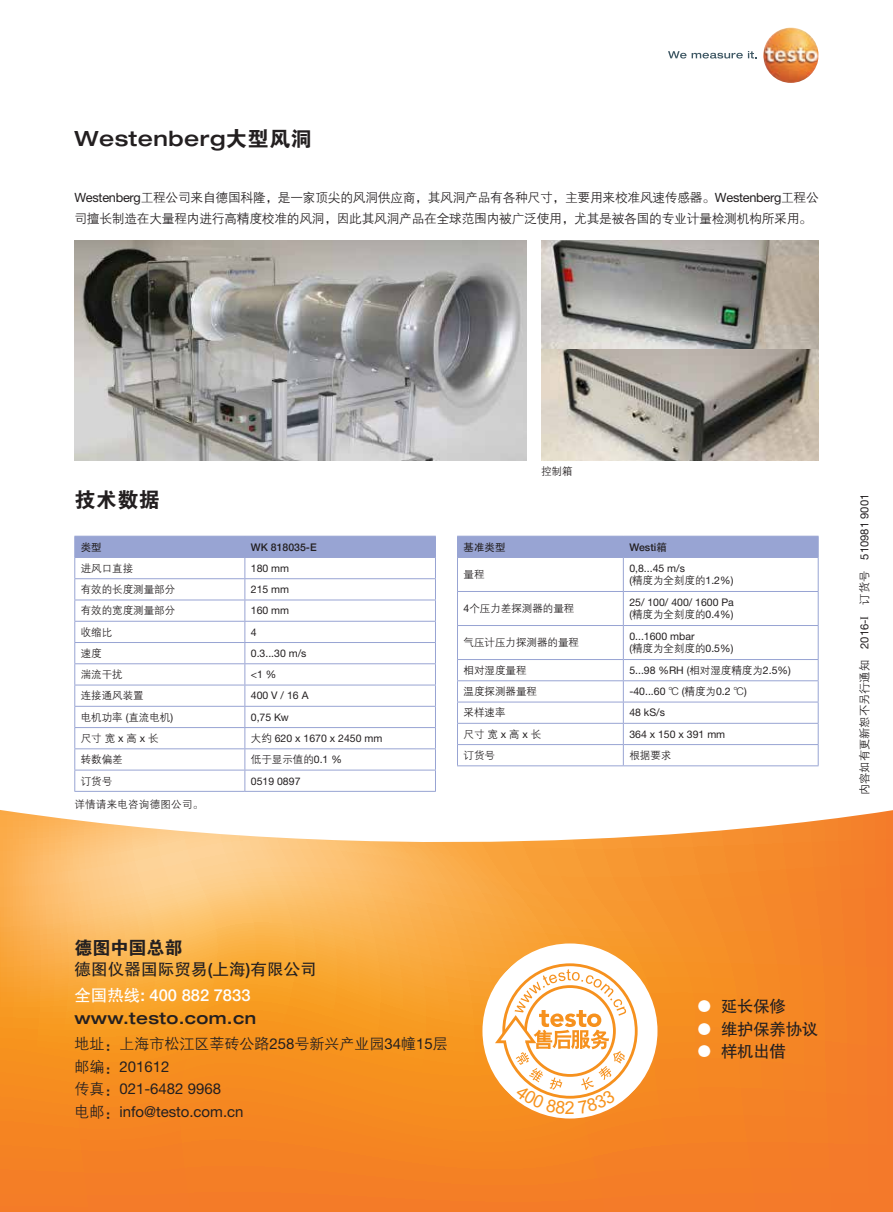
<style>
.page{position:relative;width:893px;height:1212px;background:#fff}
.page>*{position:absolute;margin:0;border:0;box-sizing:border-box;transform-origin:0 0}
.t1{font:500 expanded 21px "Helvetica Neue";letter-spacing:.025em;color:#231f20}
.t2{font:21px "FZDHTJW GB1 0";color:#231f20}
.t3{font:18px "FZDHTJW GB1 0";color:#231f20}
.t4{font:17.85px "Arial";color:#f7931d}
.t5{font:16.5px "FZHTJW GB1 0";letter-spacing:-.005em;color:#231f20}
.t6{font:500 expanded 16.5px "Helvetica Neue LT Com";letter-spacing:.02em;color:#231f20}
.t7{font:500 16.5px "Helvetica Neue LT Std";color:#fff}
.t8{font:15px/22.5px "Helvetica Neue LTW1 G";color:#231f20}
.t9{font:15px "FZZDXJW GB1 0";color:#231f20}
.t10{font:12.75px/21px "FZZDXJW GB1 0";letter-spacing:-.02em;color:#231f20}
.t11{font:11.25px "FZZDXJW GB1 0";color:#231f20}
.t12{font:10.5px "FZZDXJW GB1 0";color:#231f20}
.t13{font:10.5px "Helvetica Neue LTW1 G";color:#231f20}
.t14{font:500 10.5px "Helvetica Neue LT";color:#231f20}
.t15{font:10.5px "FZZDXJW GB1 0";letter-spacing:.025em;color:#231f20}
.t16{font:10.5px "FZHTJW GB1 0";color:#231f20}
.s1{font-family:"FZDHTJW GB1 0";font-weight:400;font-stretch:normal}
.s2{font-family:"Helvetica Neue LTW1 G"}
.s3{font-family:"FZZDXJW GB1 0"}
.s4{font-family:"FZHTJW GB1 0";font-weight:400}
.s5{font-family:"Times New Roman"}
.s6{font-family:"Helvetica Neue LT Std";font-weight:500}
.s7{color:#fff}
</style>
<div class="page">
<img style="left:763px;top:28px;width:56px;height:55px;border-radius:27px">
<svg style="left:668px;top:51px;width:18px;height:8px"></svg>
<svg style="left:692px;top:51px;width:65px;height:8px"></svg>
<svg style="left:74px;top:536px;width:362px;height:255px"></svg>
<hr style="left:74px;top:791px;width:171px;height:1px;background:#98a4d3">
<hr style="left:245px;top:791px;width:191px;height:1px;background:#98a4d3">
<div style="left:457px;top:536px;width:362px;height:21px;background:#98a4d3"></div>
<hr style="left:457px;top:557px;width:166px;height:1px;background:#98a4d3">
<hr style="left:457px;top:558px;width:1px;height:33px;background:#98a4d3">
<hr style="left:623px;top:557px;width:196px;height:1px;background:#98a4d3">
<hr style="left:623px;top:558px;width:1px;height:33px;background:#98a4d3">
<hr style="left:818px;top:558px;width:1px;height:33px;background:#98a4d3">
<hr style="left:457px;top:591px;width:166px;height:1px;background:#98a4d3">
<hr style="left:457px;top:592px;width:1px;height:33px;background:#98a4d3">
<hr style="left:623px;top:591px;width:196px;height:1px;background:#98a4d3">
<hr style="left:623px;top:592px;width:1px;height:33px;background:#98a4d3">
<hr style="left:818px;top:592px;width:1px;height:33px;background:#98a4d3">
<hr style="left:457px;top:625px;width:166px;height:1px;background:#98a4d3">
<hr style="left:457px;top:626px;width:1px;height:33px;background:#98a4d3">
<hr style="left:623px;top:625px;width:196px;height:1px;background:#98a4d3">
<hr style="left:623px;top:626px;width:1px;height:33px;background:#98a4d3">
<hr style="left:818px;top:626px;width:1px;height:33px;background:#98a4d3">
<hr style="left:457px;top:659px;width:166px;height:1px;background:#98a4d3">
<hr style="left:623px;top:659px;width:196px;height:1px;background:#98a4d3">
<hr style="left:457px;top:680px;width:166px;height:1px;background:#98a4d3">
<hr style="left:623px;top:680px;width:196px;height:1px;background:#98a4d3">
<hr style="left:457px;top:702px;width:166px;height:1px;background:#98a4d3">
<hr style="left:623px;top:702px;width:196px;height:1px;background:#98a4d3">
<hr style="left:457px;top:723px;width:166px;height:1px;background:#98a4d3">
<hr style="left:623px;top:723px;width:196px;height:1px;background:#98a4d3">
<hr style="left:457px;top:744px;width:166px;height:1px;background:#98a4d3">
<svg style="left:457px;top:660px;width:1px;height:105px"></svg>
<hr style="left:623px;top:744px;width:196px;height:1px;background:#98a4d3">
<svg style="left:623px;top:660px;width:1px;height:105px"></svg>
<svg style="left:818px;top:660px;width:1px;height:105px"></svg>
<hr style="left:457px;top:765px;width:166px;height:1px;background:#98a4d3">
<hr style="left:623px;top:765px;width:196px;height:1px;background:#98a4d3">
<svg style="left:0;top:810px;width:893px;height:402px;background:#f79b3f"></svg>
<div style="left:482px;top:943px;width:175px;height:175px;background:#fff;border-radius:50%"></div>
<img style="left:541px;top:240px;width:278px;height:109px">
<img style="left:541px;top:349px;width:278px;height:111px">
<img style="left:74px;top:240px;width:452px;height:220px">
<svg style="left:495px;top:963px;width:143px;height:151px"></svg>
<h1 class="t1" style="left:74px;top:125px;width:239px">Westenberg<span class="s1">大型风洞</span></h1>
<p class="t10" style="left:74px;top:188px;width:746px"><span class="s2">Westenberg</span>工程公司来自德国科隆，是一家顶尖的风洞供应商，其风洞产品有各种尺寸，主要用来校准风速传感器。<span class="s2">Westenberg</span>工程公司擅长制造在大量程内进行高精度校准的风洞，因此其风洞产品在全球范围内被广泛使用，尤其是被各国的专业计量检测机构所采用。</p>
<h1 class="t2" style="left:74px;top:488px;width:87px">技术数据</h1>
<p class="t16" style="left:81px;top:541px;width:23px">类型</p>
<p class="t14" style="left:251px;top:541px;width:67px">WK 818035-E</p>
<p class="t12" style="left:81px;top:563px;width:54px">进风口直接</p>
<p class="t13" style="left:251px;top:562px;width:40px">180 mm</p>
<p class="t12" style="left:81px;top:584px;width:96px">有效的长度测量部分</p>
<p class="t13" style="left:251px;top:583px;width:40px">215 mm</p>
<p class="t12" style="left:81px;top:605px;width:96px">有效的宽度测量部分</p>
<p class="t13" style="left:251px;top:604px;width:40px">160 mm</p>
<p class="t12" style="left:81px;top:626px;width:33px">收缩比</p>
<p class="t13" style="left:251px;top:625px;width:7px">4</p>
<p class="t12" style="left:81px;top:648px;width:23px">速度</p>
<p class="t13" style="left:251px;top:647px;width:57px">0.3...30 m/s</p>
<p class="t12" style="left:81px;top:669px;width:43px">湍流干扰</p>
<p class="t13" style="left:251px;top:668px;width:27px">&lt;1 %</p>
<p class="t12" style="left:81px;top:690px;width:64px">连接通风装置</p>
<p class="t13" style="left:251px;top:689px;width:59px">400 V / 16 A</p>
<p class="t12" style="left:81px;top:711px;width:94px">电机功率 <span class="s2">(</span>直流电机<span class="s2">)</span></p>
<p class="t13" style="left:251px;top:710px;width:39px">0,75 Kw</p>
<p class="t12" style="left:81px;top:733px;width:79px">尺寸宽 <span class="s2">x</span> 高 <span class="s2">x</span> 长</p>
<p class="t13" style="left:251px;top:732px;width:133px"><span class="s3">大约</span> 620 x 1670 x 2450 mm</p>
<p class="t12" style="left:81px;top:754px;width:43px">转数偏差</p>
<p class="t12" style="left:251px;top:754px;width:93px">低于显示值的<span class="s2">0.1 %</span></p>
<p class="t12" style="left:81px;top:775px;width:33px">订货号</p>
<p class="t13" style="left:251px;top:774px;width:51px">0519 0897</p>
<p class="t15" style="left:74px;top:799px;width:130px">详情请来电咨询德图公司。</p>
<p class="t12" style="left:541px;top:466px;width:33px">控制箱</p>
<p class="t16" style="left:463px;top:541px;width:43px">基准类型</p>
<p class="t14" style="left:629px;top:541px;width:39px">Westi<span class="s4">箱</span></p>
<p class="t12" style="left:463px;top:569px;width:22px">量程</p>
<p class="t13" style="left:629px;top:562px;width:57px">0,8...45 m/s</p>
<p class="t12" style="left:629px;top:575px;width:106px"><span class="s2">(</span>精度为全刻度的<span class="s2">1.2%)</span></p>
<p class="t12" style="left:463px;top:603px;width:112px"><span class="s2">4</span>个压力差探测器的量程</p>
<p class="t12" style="left:463px;top:637px;width:117px">气压计压力探测器的量程</p>
<p class="t13" style="left:629px;top:596px;width:106px">25/ 100/ 400/ 1600 Pa</p>
<p class="t12" style="left:629px;top:609px;width:106px"><span class="s2">(</span>精度为全刻度的<span class="s2">0.4%)</span></p>
<p class="t13" style="left:629px;top:630px;width:67px">0...1600 mbar</p>
<p class="t12" style="left:629px;top:643px;width:106px"><span class="s2">(</span>精度为全刻度的<span class="s2">0.5%)</span></p>
<p class="t12" style="left:463px;top:665px;width:64px">相对湿度量程</p>
<p class="t13" style="left:629px;top:664px;width:163px">5...98 %RH (<span class="s3">相对湿度精度为</span>2.5%)</p>
<p class="t12" style="left:463px;top:686px;width:75px">温度探测器量程</p>
<p class="t13" style="left:629px;top:685px;width:119px">-40...60 <span class="s3">℃</span> (<span class="s3">精度为</span>0.2 <span class="s3">℃</span>)</p>
<p class="t12" style="left:463px;top:707px;width:43px">采样速率</p>
<p class="t13" style="left:629px;top:706px;width:37px">48 kS/s</p>
<p class="t12" style="left:463px;top:728px;width:79px">尺寸宽 <span class="s2">x</span> 高 <span class="s2">x</span> 长</p>
<p class="t13" style="left:629px;top:727px;width:97px">364 x 150 x 391 mm</p>
<p class="t12" style="left:463px;top:750px;width:33px">订货号</p>
<p class="t12" style="left:629px;top:750px;width:43px">根据要求</p>
<p class="t11" style="left:859px;top:795px;width:303px;rotate:-90deg">内容如有更新恕不另行通知 <span class="s2">2016-</span><span class="s5">I</span> 订货号 <span class="s2">510981 9001</span></p>
<h2 class="t3" style="left:74px;top:937px;width:109px">德图中国总部</h2>
<h3 class="t5" style="left:74px;top:960px;width:244px">德图仪器国际贸易<span class="s6">(</span>上海<span class="s6">)</span>有限公司</h3>
<h3 class="t7" style="left:74px;top:986px;width:178px"><span class="s4">全国热线</span>: 400 882 7833</h3>
<h3 class="t6" style="left:74px;top:1007px;width:183px">www.testo.com.cn</h3>
<h3 class="t9" style="left:74px;top:1036px;width:375px">地址：上海市松江区莘砖公路<span class="s2">258</span>号新兴产业园<span class="s2">34</span>幢<span class="s2">15</span>层</h3>
<h3 class="t8" style="left:74px;top:1055px;width:171px"><span class="s3">邮编：</span>201612<br><span class="s3">传真：</span>021-6482 9968<br><span class="s3">电邮：</span>info@testo.com.cn</h3>
<h3 class="t4" style="left:565px;top:1096px;width:11px">2</h3>
<h3 class="t5" style="left:696px;top:997px;width:91px"><span class="s7">●</span> 延长保修</h3>
<h3 class="t5" style="left:696px;top:1020px;width:124px"><span class="s7">●</span> 维护保养协议</h3>
<h3 class="t5" style="left:696px;top:1042px;width:91px"><span class="s7">●</span> 样机出借</h3>
</div>
